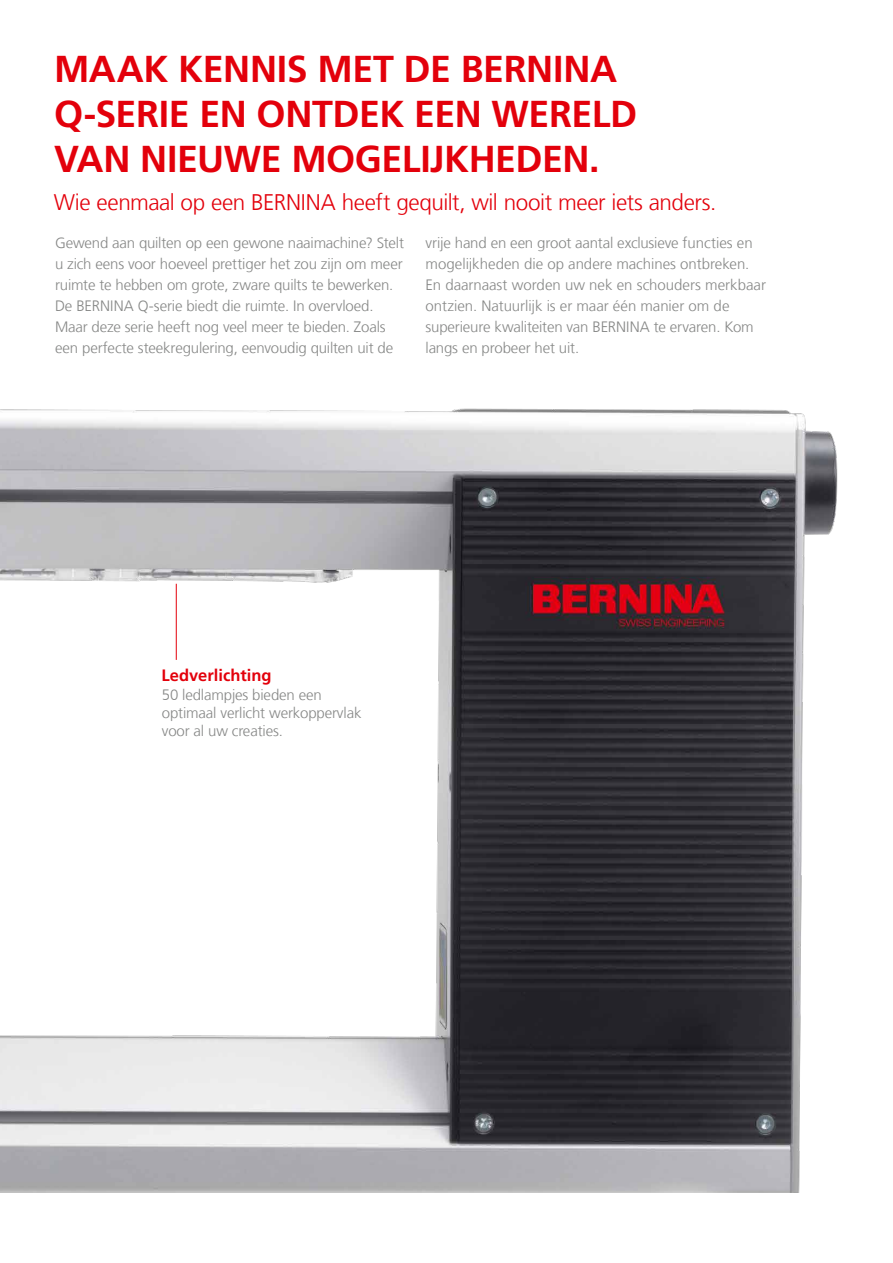
<style>
.page{position:relative;width:893px;height:1263px;background:#fff}
.page>*{position:absolute;margin:0;border:0;box-sizing:border-box;transform-origin:0 0}
.t1{font:700 37.5px/45px "Frutiger LT Com";letter-spacing:-.01em;color:#e3000b}
.t2{font:300 22.5px "Frutiger LT Com";letter-spacing:-.02em;color:#e3000b}
.t3{font:700 16.5px "Frutiger LT Com";color:#e3000b}
.t4{font:300 15px/21px "Frutiger LT Com";letter-spacing:-.01em;color:#868786}
</style>
<div class="page">
<img style="left:0;top:408px;width:838px;height:785px">
<hr style="left:176px;top:584px;width:1px;height:76px;background:#e3000b">
<h1 class="t1" style="left:54px;top:47px;width:585px">MAAK KENNIS MET DE BERNINA<br>Q-SERIE EN ONTDEK EEN WERELD<br>VAN NIEUWE MOGELIJKHEDEN.</h1>
<h2 class="t2" style="left:54px;top:189px;width:664px">Wie eenmaal op een BERNINA heeft gequilt, wil nooit meer iets anders.</h2>
<p class="t4" style="left:55px;top:232px;width:350px">Gewend aan quilten op een gewone naaimachine? Stelt u zich eens voor hoeveel prettiger het zou zijn om meer ruimte te hebben om grote, zware quilts te bewerken.<br>De BERNINA Q-serie biedt die ruimte. In overvloed.<br>Maar deze serie heeft nog veel meer te bieden. Zoals een perfecte steekregulering, eenvoudig quilten uit de</p>
<p class="t4" style="left:426px;top:232px;width:342px">vrije hand en een groot aantal exclusieve functies en mogelijkheden die op andere machines ontbreken.<br>En daarnaast worden uw nek en schouders merkbaar ontzien. Natuurlijk is er maar één manier om de superieure kwaliteiten van BERNINA te ervaren. Kom langs en probeer het uit.</p>
<p class="t3" style="left:162px;top:666px;width:112px">Ledverlichting</p>
<p class="t4" style="left:162px;top:686px;width:201px;line-height:18px">50 ledlampjes bieden een optimaal verlicht werkoppervlak voor al uw creaties.</p>
</div>
